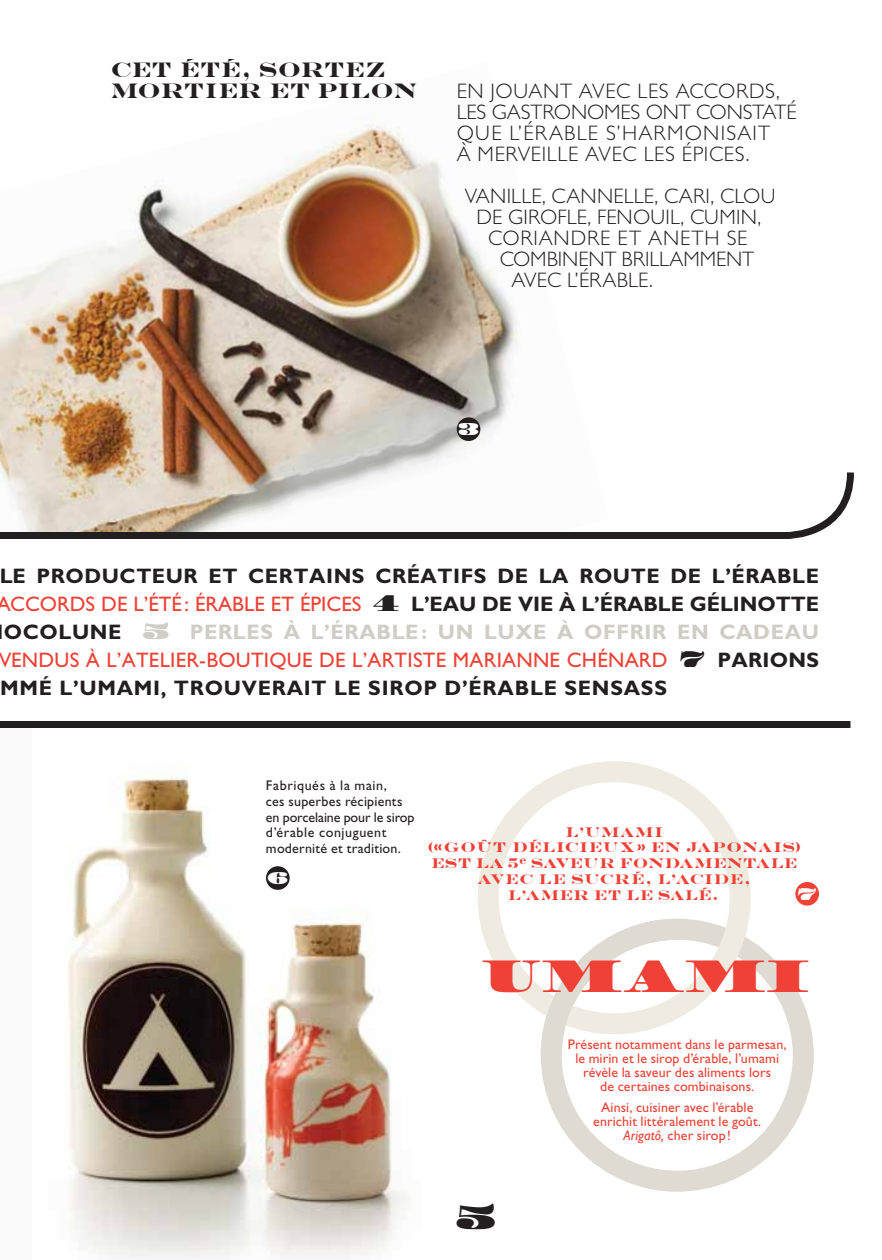
<style>
.page{position:relative;width:882px;height:1260px;background:#fff}
.page>*{position:absolute;margin:0;border:0;box-sizing:border-box;transform-origin:0 0}
.t1{font:42px "Madrone";letter-spacing:.03em;color:#ef4136}
.t2{font:31.5px "Madrone";color:#231f20}
.t3{font:700 21px "Gill Sans";letter-spacing:.025em;color:#231f20}
.t4{font:21px "Gill Sans";letter-spacing:.01em;color:#ef4136}
.t5{font:300 21px/21px "Gill Sans";letter-spacing:.03em;color:#231f20}
.t6{font:300 21px "Gill Sans";letter-spacing:.01em;color:#231f20}
.t7{font:700 21px "Gill Sans";letter-spacing:.03em;color:#cfcdc5}
.t8{font:700 21px "Gill Sans";letter-spacing:-.005em;color:#231f20}
.t9{font:700 21px/21px "Engravers";letter-spacing:.03em;color:#231f20}
.t10{font:300 21px "Gill Sans";letter-spacing:.04em;color:#231f20}
.t11{font:15.75px "Madrone";color:#fff}
.t12{font:14px/14px "Gill Sans";letter-spacing:.005em;color:#ef4136;text-align:center}
.t13{font:14px/15.8px "Gill Sans";letter-spacing:.02em;color:#231f20}
.t14{font:700 14px/15.8px "Engravers";letter-spacing:.055em;color:#ef4136;text-align:center}
.s1{font-weight:400;color:#ef4136}
.s2{font-family:"Madrone";font-weight:400}
.s3{font-family:"Madrone";color:#231f20}
.s4{font-weight:700;color:#231f20}
.s5{color:#231f20}
.s6{font-style:italic}
</style>
<div class="page">
<img style="left:68px;top:794px;width:420px;height:465px">
<img style="left:0;top:124px;width:519px;height:342px">
<div style="left:541px;top:919px;width:273px;height:273px;border:21px solid #dfdbd3;border-radius:50%"></div>
<div style="left:478px;top:761px;width:273px;height:273px;border:21px solid #efebe1;border-radius:50%"></div>
<svg style="left:0;top:721px;width:851px;height:73px"></svg>
<svg style="left:0;top:466px;width:854px;height:73px"></svg>
<div style="left:266px;top:866px;width:24px;height:24px;background:#231f20;border-radius:50%"></div>
<div style="left:457px;top:417px;width:23px;height:24px;background:#231f20;border-radius:50%"></div>
<svg style="left:530px;top:918px;width:168px;height:158px"></svg>
<div style="left:795px;top:882px;width:24px;height:24px;background:#ef4136;border-radius:50%"></div>
<h3 class="t9" style="left:110px;top:59px;width:309px">CET ÉTÉ, SORTEZ<br>MORTIER ET PILON</h3>
<h3 class="t5" style="left:457px;top:81px;width:342px">EN JOUANT AVEC LES ACCORDS,<br>LES GASTRONOMES ONT CONSTATÉ<br>QUE L’ÉRABLE S’HARMONISAIT<br>À MERVEILLE AVEC LES ÉPICES.</h3>
<h3 class="t6" style="left:465px;top:184px;width:312px">VANILLE, CANNELLE, CARI, CLOU</h3>
<h3 class="t6" style="left:476px;top:205px;width:286px">DE GIROFLE, FENOUIL, CUMIN,</h3>
<h3 class="t10" style="left:488px;top:226px;width:261px">CORIANDRE ET ANETH SE</h3>
<h3 class="t6" style="left:500px;top:247px;width:256px">COMBINENT BRILLAMMENT</h3>
<h3 class="t6" style="left:511px;top:268px;width:143px">AVEC L’ÉRABLE.</h3>
<p class="t11" style="left:458px;top:419px;width:23px">3</p>
<h3 class="t3" style="left:-6px;top:563px;width:246px">CTEUR ET CERTAINS</h3>
<h3 class="t3" style="left:266px;top:563px;width:429px">RÉAT FS DE LA ROUTE DE L’ÉRABLE</h3>
<h3 class="t8" style="left:8px;top:591px;width:687px"><span class="s1">L’ÉTÉ: ÉRABLE ET PICES</span> <span class="s2">4</span> L’EAU DE VIE À L’ÉRABLE GÉLINOTTE</h3>
<h3 class="t7" style="left:16px;top:619px;width:678px"><span class="s2">5</span> PERLES À L’É ABLE: UN LUX À OFFRIR EN CADEAU</h3>
<h3 class="t4" style="left:-4px;top:648px;width:699px">ATELIER-BOUTIQU DE L’ARTISTE MARIANNE CHÉNARD <span class="s3">7</span> <span class="s4">PARIONS</span></h3>
<h3 class="t3" style="left:8px;top:675px;width:535px">MI, TROUVERAIT LE SIROP D’ÉRABLE SENS SS</h3>
<h3 class="t3" style="left:-1px;top:563px;width:822px">LE PRODUCTEUR ET CERTAINS CRÉATIFS DE LA ROUTE DE L’ÉRABLE</h3>
<h3 class="t4" style="left:-4px;top:592px;width:824px">ACCORDS DE L’ÉTÉ: ÉRABLE ET ÉPICES <span class="s3">4</span> <span class="s4">L’EAU DE VIE À L’ÉRABLE GÉLINOTTE</span></h3>
<h3 class="t7" style="left:4px;top:619px;width:817px"><span class="s5">OCOLUNE</span> <span class="s2">5</span> PERLES À L’ÉRABLE: UN LUXE À OFFRIR EN CADEAU</h3>
<h3 class="t4" style="left:-2px;top:648px;width:822px">VENDUS À L’ATELIER-BOUTIQUE DE L’ARTISTE MARIANNE CHÉNARD <span class="s3">7</span> <span class="s4">PARIONS</span></h3>
<h3 class="t3" style="left:0;top:675px;width:668px">MMÉ L’UMAMI, TROUVERAIT LE SIROP D’ÉRABLE SENSASS</h3>
<p class="t13" style="left:266px;top:778px;width:150px">Fabriqués à la main,<br>ces superbes récipients en porcelaine pour le sirop d’érable conjuguent modernité et tradition.</p>
<p class="t11" style="left:267px;top:868px;width:23px">6</p>
<p class="t14" style="left:428px;top:824px;width:374px">L’UMAMI<br>(«GOÛT DÉLICIEUX» EN JAPONAIS)<br>EST LA 5<sup>e</sup> SAVEUR FONDAMENTALE<br>AVEC LE SUCRÉ, L’ACIDE,<br>L’AMER ET LE SALÉ.</p>
<p class="t11" style="left:798px;top:884px;width:20px">7</p>
<h1 class="t1" style="left:482px;top:951px;width:328px">UMAMI</h1>
<h2 class="t2" style="left:455px;top:1197px;width:43px">5</h2>
<p class="t12" style="left:568px;top:1037px;width:220px">Présent notamment dans le parmesan, le mirin et le sirop d’érable, l’umami révèle la saveur des aliments lors<br>de certaines combinaisons.</p>
<p class="t12" style="left:593px;top:1100px;width:170px">Ainsi, cuisiner avec l’érable enrichit littéralement le goût.<br><span class="s6">Arigatô,</span> cher sirop!</p>
</div>
